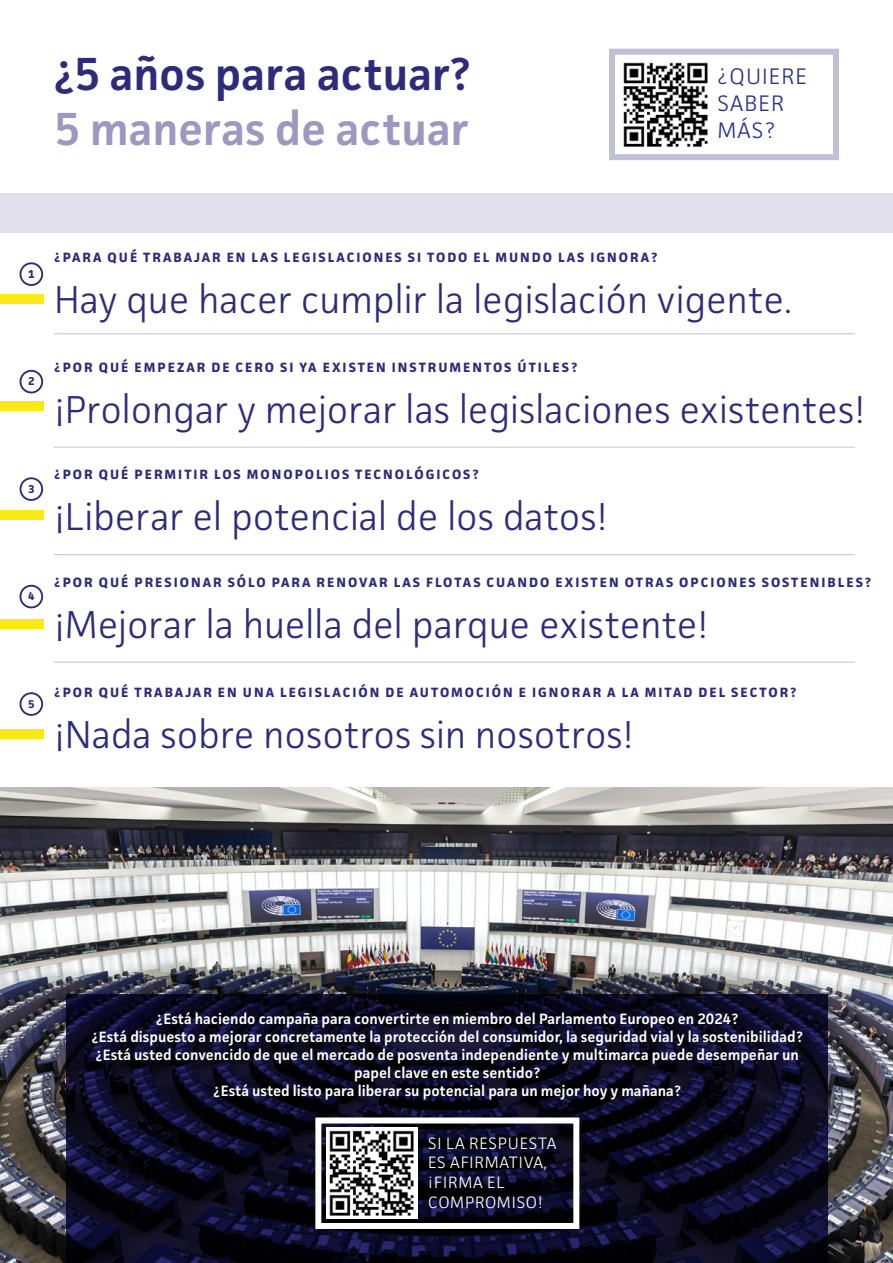
<style>
.page{position:relative;width:893px;height:1263px;background:#fff}
.page>*{position:absolute;margin:0;border:0;box-sizing:border-box;transform-origin:0 0}
.t1{font:600 46.5px "Facit";letter-spacing:-.005em;color:#2e2c7a}
.t2{font:600 46.5px "Facit";letter-spacing:-.01em;color:#9c98c0}
.t3{font:300 39px "Facit";letter-spacing:-.01em;color:#2e2c7a}
.t4{font:300 22.5px/27px "Facit";letter-spacing:.05em;color:#29308a}
.t5{font:300 16.5px/19.8px "Facit";letter-spacing:.05em;color:#fff}
.t6{font:600 15px/18px "Facit";color:#fff;text-align:center}
.t7{font:700 13.5px "Facit";letter-spacing:.15em;color:#2e2c7a}
.t8{font:700 11.4px "Facit";color:#2e2c7a}
</style>
<div class="page">
<div style="left:0;top:294px;width:43px;height:10px;background:#fae912"></div>
<div style="left:0;top:401px;width:43px;height:10px;background:#fae912"></div>
<div style="left:0;top:510px;width:43px;height:10px;background:#fae912"></div>
<div style="left:0;top:619px;width:43px;height:10px;background:#fae912"></div>
<div style="left:0;top:729px;width:43px;height:9px;background:#fae912"></div>
<div style="left:0;top:193px;width:893px;height:40px;background:#e1e0ec"></div>
<hr style="left:54px;top:333px;width:801px;height:1px;background:#2e2c7a">
<hr style="left:54px;top:447px;width:801px;height:1px;background:#2e2c7a">
<hr style="left:54px;top:554px;width:801px;height:1px;background:#2e2c7a">
<hr style="left:54px;top:662px;width:801px;height:1px;background:#2e2c7a">
<div style="left:20px;top:262px;width:23px;height:24px;border:2px solid #2e2c7a;border-radius:50%"></div>
<div style="left:20px;top:370px;width:23px;height:23px;border:2px solid #2e2c7a;border-radius:50%"></div>
<div style="left:20px;top:477px;width:23px;height:24px;border:2px solid #2e2c7a;border-radius:50%"></div>
<div style="left:20px;top:585px;width:23px;height:23px;border:2px solid #2e2c7a;border-radius:50%"></div>
<div style="left:20px;top:692px;width:23px;height:24px;border:2px solid #2e2c7a;border-radius:50%"></div>
<img style="left:0;top:787px;width:893px;height:476px">
<svg style="left:66px;top:994px;width:762px;height:269px;background:#0b0b21"></svg>
<div style="left:315px;top:1117px;width:264px;height:112px;border:6px solid #fff"></div>
<img style="left:326px;top:1127px;width:91px;height:91px">
<img style="left:623px;top:62px;width:85px;height:85px">
<h1 class="t1" style="left:54px;top:45px;width:418px">¿5 años para actuar?</h1>
<h1 class="t2" style="left:54px;top:100px;width:417px">5 maneras de actuar</h1>
<h3 class="t4" style="left:717px;top:63px;width:91px">¿QUIERE<br>SABER<br>MÁS?</h3>
<p class="t8" style="left:28px;top:267px;width:8px">1</p>
<p class="t8" style="left:28px;top:374px;width:8px">2</p>
<p class="t8" style="left:28px;top:482px;width:8px">3</p>
<p class="t8" style="left:28px;top:589px;width:8px">4</p>
<p class="t8" style="left:28px;top:697px;width:8px">5</p>
<p class="t7" style="left:54px;top:249px;width:604px">¿PARA QUÉ TRABAJAR EN LAS LEGISLACIONES SI TODO EL MUNDO LAS IGNORA?</p>
<h2 class="t3" style="left:54px;top:275px;width:740px">Hay que hacer cumplir la legislación vigente.</h2>
<p class="t7" style="left:54px;top:359px;width:524px">¿POR QUÉ EMPEZAR DE CERO SI YA EXISTEN INSTRUMENTOS ÚTILES?</p>
<h2 class="t3" style="left:54px;top:385px;width:813px">¡Prolongar y mejorar las legislaciones existentes!</h2>
<p class="t7" style="left:54px;top:466px;width:426px">¿POR QUÉ PERMITIR LOS MONOPOLIOS TECNOLÓGICOS?</p>
<h2 class="t3" style="left:54px;top:493px;width:555px">¡Liberar el potencial de los datos!</h2>
<p class="t7" style="left:54px;top:574px;width:818px">¿POR QUÉ PRESIONAR SÓLO PARA RENOVAR LAS FLOTAS CUANDO EXISTEN OTRAS OPCIONES SOSTENIBLES?</p>
<h2 class="t3" style="left:54px;top:600px;width:656px">¡Mejorar la huella del parque existente!</h2>
<p class="t7" style="left:54px;top:684px;width:743px">¿POR QUÉ TRABAJAR EN UNA LEGISLACIÓN DE AUTOMOCIÓN E IGNORAR A LA MITAD DEL SECTOR?</p>
<h2 class="t3" style="left:54px;top:710px;width:581px">¡Nada sobre nosotros sin nosotros!</h2>
<p class="t6" style="left:92px;top:1009px;width:713px">¿Está haciendo campaña para convertirte en miembro del Parlamento Europeo en 2024?<br>¿Está dispuesto a mejorar concretamente la protección del consumidor, la seguridad vial y la sostenibilidad? ¿Está usted convencido de que el mercado de posventa independiente y multimarca puede desempeñar un papel clave en este sentido?<br>¿Está usted listo para liberar su potencial para un mejor hoy y mañana?</p>
<p class="t5" style="left:428px;top:1133px;width:130px">SI LA RESPUESTA<br>ES AFIRMATIVA, ¡FIRMA EL<br>COMPROMISO!</p>
</div>
